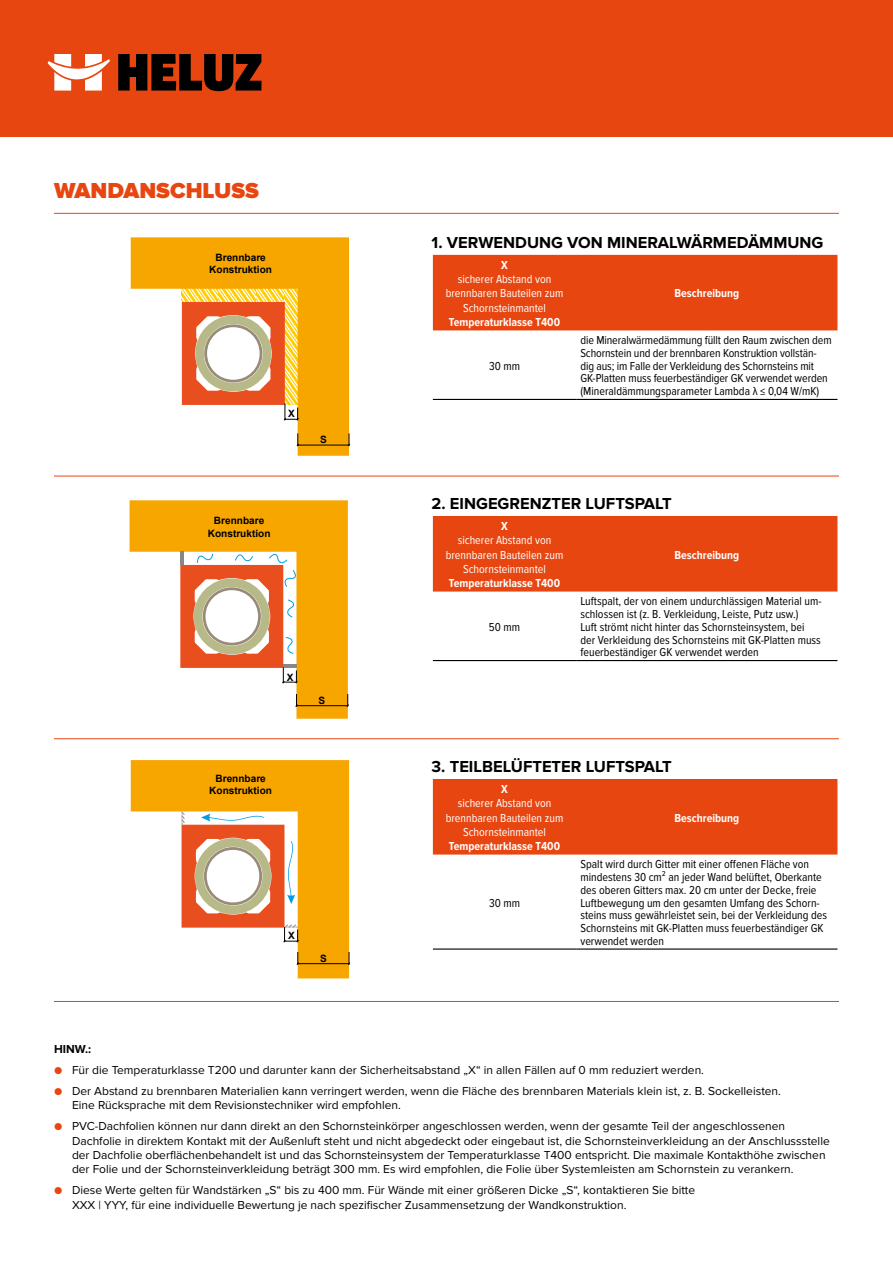
<style>
.page{position:relative;width:893px;height:1263px;background:#fff}
.page>*{position:absolute;margin:0;border:0;box-sizing:border-box;transform-origin:0 0}
.t1{font:900 22.5px "Proxima Nova";color:#e84610}
.t2{font:700 16.5px "Proxima Nova";color:#000}
.t3{font:12px/14.4px "Proxima Nova";color:#000}
.t4{font:12px/12.8px "Proxima Nova Cond";color:#000}
.t5{font:12px/14.4px "Proxima Nova Cond";color:#fff;text-align:center}
.t6{font:700 12px "Proxima Nova Cond";color:#fff}
.t7{font:700 12px "Proxima Nova";color:#000}
.t8{font:700 10.05px/12.1px "Arial";color:#000;text-align:center}
.s1{color:#e84610}
</style>
<div class="page">
<div style="left:0;top:0;width:893px;height:137px;background:#e84610"></div>
<svg style="left:48px;top:54px;width:62px;height:37px"></svg>
<svg style="left:118px;top:54px;width:143px;height:37px"></svg>
<hr style="left:54px;top:213px;width:785px;height:1px;background:#e84610">
<hr style="left:54px;top:476px;width:785px;height:1px;background:#e84610">
<hr style="left:54px;top:738px;width:785px;height:1px;background:#e84610">
<hr style="left:54px;top:1001px;width:785px;height:1px;background:#e84610">
<svg style="left:131px;top:237px;width:218px;height:219px;fill:#f7a600"></svg>
<svg style="left:182px;top:302px;width:117px;height:118px"></svg>
<hr style="left:298px;top:445px;width:51px;height:1px;background:#000">
<svg style="left:297px;top:434px;width:2px;height:12px"></svg>
<svg style="left:348px;top:434px;width:2px;height:12px"></svg>
<svg style="left:130px;top:500px;width:218px;height:219px;fill:#f7a600"></svg>
<svg style="left:180px;top:551px;width:118px;height:132px"></svg>
<hr style="left:296px;top:705px;width:52px;height:1px;background:#000">
<svg style="left:347px;top:694px;width:2px;height:12px"></svg>
<svg style="left:131px;top:760px;width:218px;height:218px;fill:#f7a600"></svg>
<svg style="left:182px;top:811px;width:117px;height:131px"></svg>
<hr style="left:298px;top:963px;width:51px;height:1px;background:#000">
<svg style="left:297px;top:952px;width:2px;height:12px"></svg>
<svg style="left:348px;top:952px;width:2px;height:12px"></svg>
<div style="left:433px;top:255px;width:404px;height:75px;background:#e84610"></div>
<hr style="left:433px;top:399px;width:143px;height:1px;background:#000">
<hr style="left:576px;top:399px;width:261px;height:1px;background:#000">
<div style="left:433px;top:516px;width:404px;height:76px;background:#e84610"></div>
<hr style="left:433px;top:660px;width:143px;height:1px;background:#000">
<hr style="left:576px;top:660px;width:261px;height:1px;background:#000">
<div style="left:433px;top:779px;width:404px;height:75px;background:#e84610"></div>
<hr style="left:433px;top:948px;width:143px;height:2px;background:#000">
<hr style="left:576px;top:948px;width:261px;height:2px;background:#000">
<h1 class="t1" style="left:54px;top:177px;width:206px">WANDANSCHLUSS</h1>
<p class="t8" style="left:209px;top:251px;width:64px">Brennbare<br>Konstruktion</p>
<p class="t8" style="left:288px;top:408px;width:8px">X</p>
<p class="t8" style="left:320px;top:433px;width:8px">S</p>
<p class="t8" style="left:208px;top:515px;width:64px">Brennbare<br>Konstruktion</p>
<p class="t8" style="left:287px;top:671px;width:8px">X</p>
<p class="t8" style="left:319px;top:694px;width:8px">S</p>
<p class="t8" style="left:209px;top:773px;width:64px">Brennbare<br>Konstruktion</p>
<p class="t8" style="left:288px;top:929px;width:8px">X</p>
<p class="t8" style="left:320px;top:952px;width:8px">S</p>
<h2 class="t2" style="left:432px;top:233px;width:393px">1. VERWENDUNG VON MINERALWÄRMEDÄMMUNG</h2>
<p class="t6" style="left:501px;top:258px;width:8px">X</p>
<p class="t5" style="left:446px;top:272px;width:119px">sicherer Abstand von brennbaren Bauteilen zum<br>Schornsteinmantel</p>
<p class="t6" style="left:449px;top:315px;width:113px">Temperaturklasse T400</p>
<p class="t4" style="left:489px;top:360px;width:33px">30 mm</p>
<p class="t6" style="left:674px;top:287px;width:66px">Beschreibung</p>
<p class="t4" style="left:580px;top:334px;width:253px">die Mineralwärmedämmung füllt den Raum zwischen dem Schornstein und der brennbaren Konstruktion vollstän&shy;dig aus; im Falle der Verkleidung des Schornsteins mit GK-Platten muss feuerbeständiger GK verwendet werden (Mineraldämmungsparameter Lambda λ ≤ 0,04 W/mK)</p>
<h2 class="t2" style="left:432px;top:494px;width:242px">2. EINGEGRENZTER LUFTSPALT</h2>
<p class="t6" style="left:501px;top:519px;width:8px">X</p>
<p class="t5" style="left:446px;top:533px;width:119px">sicherer Abstand von brennbaren Bauteilen zum<br>Schornsteinmantel</p>
<p class="t6" style="left:449px;top:577px;width:113px">Temperaturklasse T400</p>
<p class="t4" style="left:489px;top:621px;width:33px">50 mm</p>
<p class="t6" style="left:674px;top:548px;width:66px">Beschreibung</p>
<p class="t4" style="left:580px;top:595px;width:243px">Luftspalt, der von einem undurchlässigen Material um&shy;schlossen ist (z. B. Verkleidung, Leiste, Putz usw.)<br>Luft strömt nicht hinter das Schornsteinsystem, bei der Verkleidung des Schornsteins mit GK-Platten muss feuerbeständiger GK verwendet werden</p>
<h2 class="t2" style="left:432px;top:757px;width:242px">3. TEILBELÜFTETER LUFTSPALT</h2>
<p class="t6" style="left:501px;top:782px;width:8px">X</p>
<p class="t5" style="left:446px;top:796px;width:119px">sicherer Abstand von brennbaren Bauteilen zum<br>Schornsteinmantel</p>
<p class="t6" style="left:449px;top:840px;width:113px">Temperaturklasse T400</p>
<p class="t4" style="left:489px;top:896px;width:33px">30 mm</p>
<p class="t6" style="left:674px;top:811px;width:66px">Beschreibung</p>
<p class="t4" style="left:580px;top:858px;width:248px">Spalt wird durch Gitter mit einer offenen Fläche von mindestens 30 cm² an jeder Wand belüftet, Oberkante des oberen Gitters max. 20 cm unter der Decke, freie Luftbewegung um den gesamten Umfang des Schorn&shy;steins muss gewährleistet sein, bei der Verkleidung des Schornsteins mit GK-Platten muss feuerbeständiger GK verwendet werden</p>
<p class="t7" style="left:54px;top:1042px;width:39px">HINW.:</p>
<p class="t3" style="left:54px;top:1063px;width:651px"><span class="s1">●</span> Für die Temperaturklasse T200 und darunter kann der Sicherheitsabstand „X“ in allen Fällen auf 0 mm reduziert werden.</p>
<p class="t3" style="left:72px;top:1084px;width:710px;text-indent:-18px"><span class="s1">●</span> Der Abstand zu brennbaren Materialien kann verringert werden, wenn die Fläche des brennbaren Materials klein ist, z. B. Sockelleisten.<br>Eine Rücksprache mit dem Revisionstechniker wird empfohlen.</p>
<p class="t3" style="left:72px;top:1119px;width:759px;text-indent:-18px"><span class="s1">●</span> PVC-Dachfolien können nur dann direkt an den Schornsteinkörper angeschlossen werden, wenn der gesamte Teil der angeschlossenen Dachfolie in direktem Kontakt mit der Außenluft steht und nicht abgedeckt oder eingebaut ist, die Schornsteinverkleidung an der Anschlussstelle der Dachfolie oberflächenbehandelt ist und das Schornsteinsystem der Temperaturklasse T400 entspricht. Die maximale Kontakthöhe zwischen der Folie und der Schornsteinverkleidung beträgt 300 mm. Es wird empfohlen, die Folie über Systemleisten am Schornstein zu verankern.</p>
<p class="t3" style="left:72px;top:1183px;width:625px;text-indent:-18px"><span class="s1">●</span> Diese Werte gelten für Wandstärken „S“ bis zu 400 mm. Für Wände mit einer größeren Dicke „S“, kontaktieren Sie bitte<br>XXX | YYY, für eine individuelle Bewertung je nach spezifischer Zusammensetzung der Wandkonstruktion.</p>
</div>
